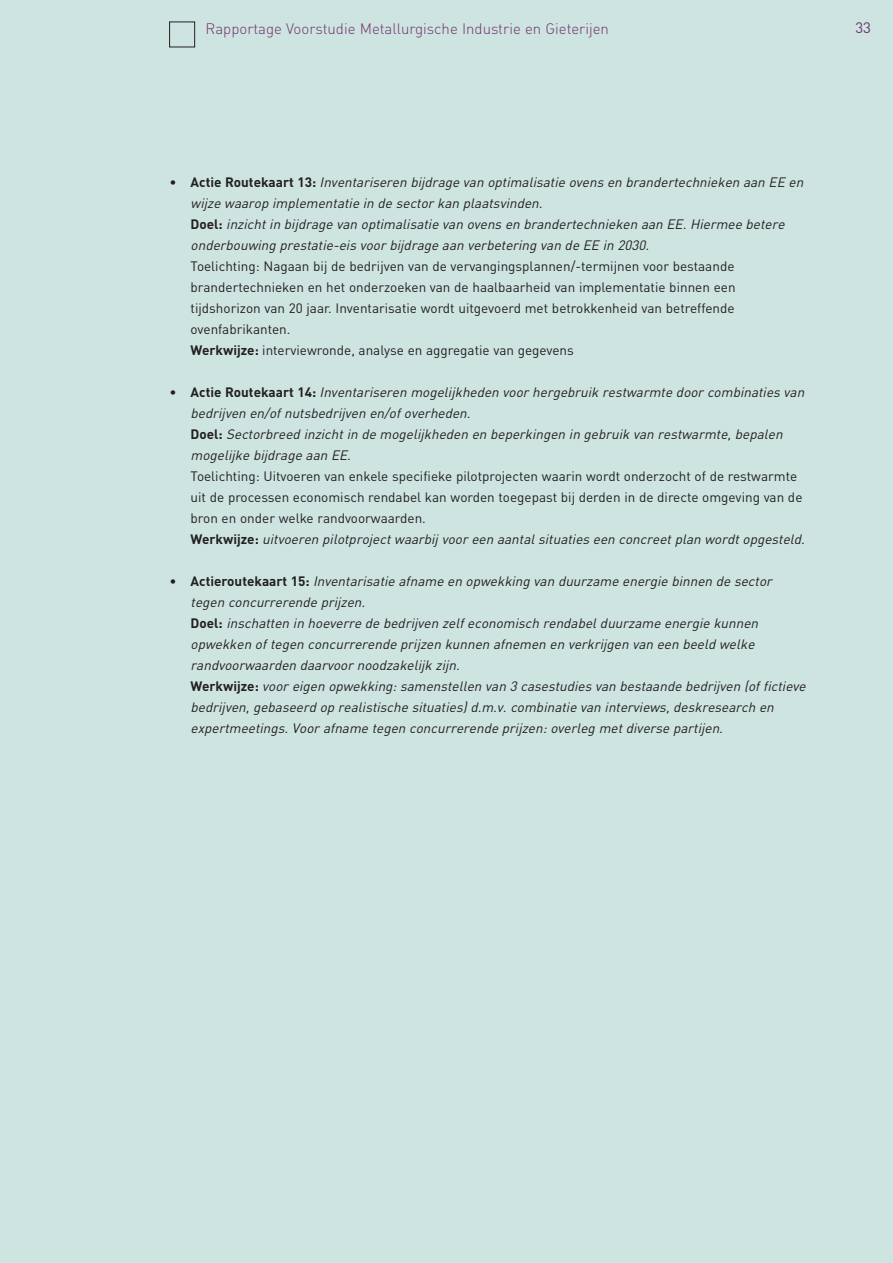
<style>
.page{position:relative;width:893px;height:1263px;background:#cde4e1}
.page>*{position:absolute;margin:0;border:0;box-sizing:border-box;transform-origin:0 0}
.t1{font:15px "DIN Light Alternate";color:#71326c}
.t2{font:15px "DIN";color:#71326c}
.t3{font:italic 13.5px/21px "DIN";color:#231f20}
.t4{font:13.5px/21px "DIN";color:#231f20}
.s1{font-style:normal}
.s2{font-weight:700;font-style:normal}
.s3{font-weight:700}
.s4{font-style:italic}
</style>
<div class="page">
<p class="t1" style="left:206px;top:23px;width:405px">Rapportage Voorstudie Metallurgische Industrie en Gieterijen</p>
<p class="t2" style="left:855px;top:23px;width:17px">33</p>
<p class="t3" style="left:191px;top:173px;width:617px;text-indent:-21px"><span class="s1">•</span> <span class="s2">Act i e R o u t e ka a rt 1 3 :</span> Inventariseren bijdrage van optimalisatie ovens en brandertechnieken aan EE en wijze waarop implementatie in de sector kan plaatsvinden.<br><span class="s2">D o e l :</span> inzicht in bijdrage van optimalisatie van ovens en brandertechnieken aan EE. Hiermee betere onderbouwing prestatie-eis voor bijdrage aan verbetering van de EE in 2030.</p>
<p class="t4" style="left:191px;top:257px;width:546px">Toelichting: Nagaan bij de bedrijven van de vervangingsplannen/-termijnen voor bestaande brandertechnieken en het onderzoeken van de haalbaarheid van implementatie binnen een tijdshorizon van 20 jaar. Inventarisatie wordt uitgevoerd met betrokkenheid van betreffende ovenfabrikanten.<br><span class="s3">Werkwijze:</span> interviewronde, analyse en aggregatie van gegevens</p>
<p class="t3" style="left:191px;top:383px;width:618px;text-indent:-21px"><span class="s1">•</span> <span class="s2">Ac t i e R o u t e ka a rt 1 4 :</span> Inventariseren mogelijkheden voor hergebruik restwarmte door combinaties van bedrijven en/of nutsbedrijven en/of overheden.<br><span class="s2">D o e l :</span> Sectorbreed inzicht in de mogelijkheden en beperkingen in gebruik van restwarmte, bepalen mogelijke bijdrage aan EE.</p>
<p class="t4" style="left:191px;top:467px;width:618px">Toelichting: Uitvoeren van enkele specifieke pilotprojecten waarin wordt onderzocht of de restwarmte uit de processen economisch rendabel kan worden toegepast bij derden in de directe omgeving van de bron en onder welke randvoorwaarden.<br><span class="s3">We r kw ij z e :</span> <span class="s4">uitvoeren pilotproject waarbij voor een aantal situaties een concreet plan wordt opgesteld.</span></p>
<p class="t3" style="left:191px;top:572px;width:619px;text-indent:-21px"><span class="s1">•</span> <span class="s2">Act i e ro u t e ka a rt 1 5 :</span> Inventarisatie afname en opwekking van duurzame energie binnen de sector tegen concurrerende prijzen.<br><span class="s2">D o e l :</span> inschatten in hoeverre de bedrijven zelf economisch rendabel duurzame energie kunnen opwekken of tegen concurrerende prijzen kunnen afnemen en verkrijgen van een beeld welke randvoorwaarden daarvoor noodzakelijk zijn.<br><span class="s2">We r kw i j z e :</span> voor eigen opwekking: samenstellen van 3 casestudies van bestaande bedrijven (of fictieve bedrijven, gebaseerd op realistische situaties) d.m.v. combinatie van interviews, deskresearch en expertmeetings. Voor afname tegen concurrerende prijzen: overleg met diverse partijen.</p>
</div>
